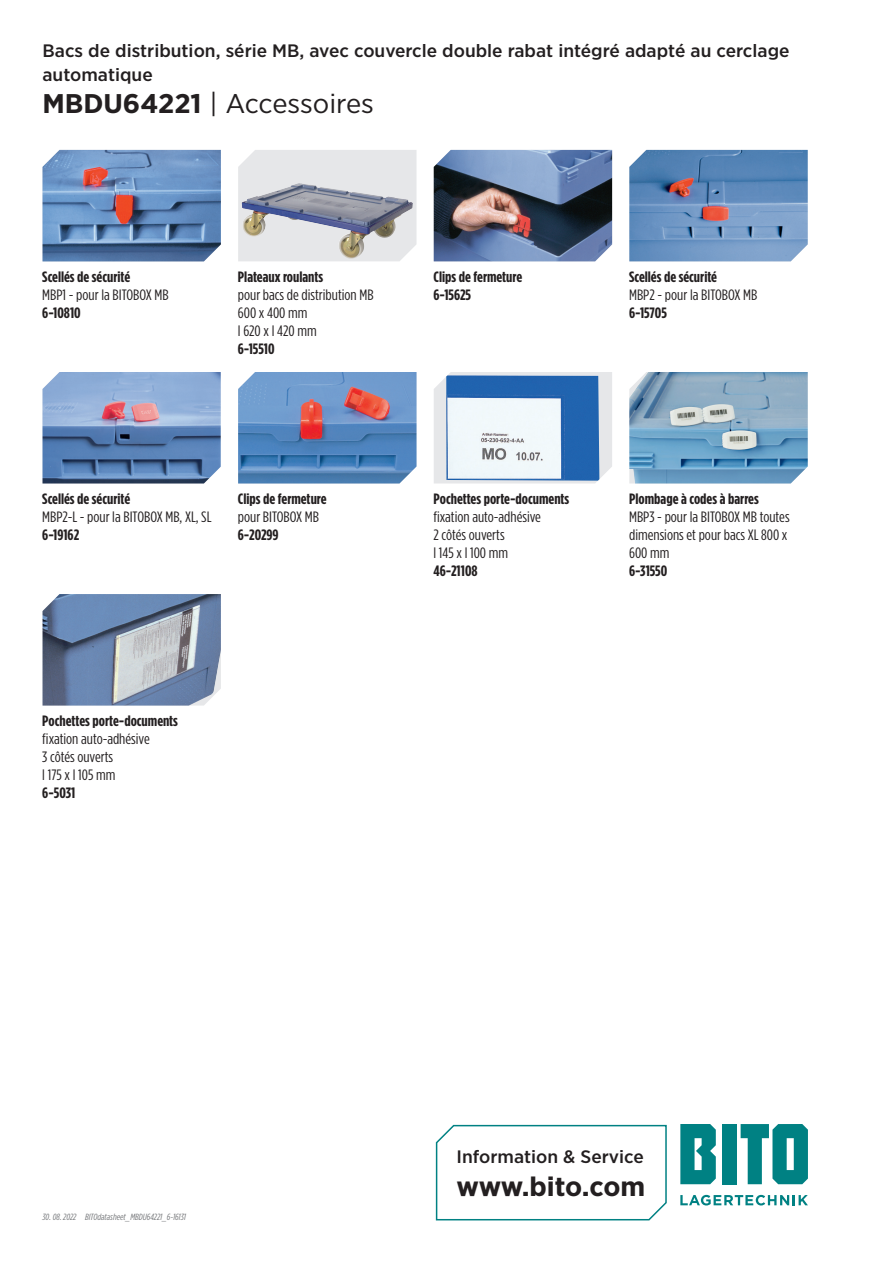
<style>
.page{position:relative;width:893px;height:1263px;background:#fff}
.page>*{position:absolute;margin:0;border:0;box-sizing:border-box;transform-origin:0 0}
.t1{font:27px "Gotham Narrow";letter-spacing:-.005em;color:#231f20;scale:1.1 1}
.t2{font:700 27px "Gotham Narrow";letter-spacing:-.015em;color:#231f20;scale:1.1 1}
.t3{font:500 18px/24px "Gotham Narrow";color:#231f20;scale:1.1 1}
.t4{font:15px/18px "Gotham Condensed";color:#231f20;scale:1.1 1}
.t5{font:700 15px/18px "Gotham Condensed";color:#231f20;scale:1.1 1}
.t6{font:italic 9px "Gotham Condensed";color:#76787b;scale:1.1 1}
.s1{font-weight:700}
</style>
<div class="page">
<svg style="left:680px;top:1195px;width:128px;height:10px"></svg>
<div style="left:723px;top:1124px;width:14px;height:60px;background:#008183"></div>
<svg style="left:680px;top:1124px;width:36px;height:60px;background:#229193"></svg>
<svg style="left:741px;top:1124px;width:67px;height:60px"></svg>
<svg style="left:435px;top:1124px;width:232px;height:97px"></svg>
<img style="left:43px;top:594px;width:178px;height:111px">
<img style="left:629px;top:372px;width:179px;height:111px">
<svg style="left:434px;top:372px;width:178px;height:111px;background:#e7e8ea"></svg>
<img style="left:446px;top:375px;width:153px;height:106px">
<img style="left:238px;top:372px;width:178px;height:111px">
<img style="left:43px;top:372px;width:178px;height:111px">
<img style="left:629px;top:150px;width:179px;height:111px">
<img style="left:434px;top:150px;width:178px;height:111px">
<div style="left:238px;top:150px;width:178px;height:111px;background:#e6e7e9"></div>
<img style="left:241px;top:183px;width:172px;height:77px">
<img style="left:43px;top:150px;width:178px;height:111px">
<p class="t3" style="left:43px;top:38px;width:681px">Bacs de distribution, série MB, avec couvercle double rabat intégré adapté au cerclage automatique</p>
<h1 class="t1" style="left:43px;top:87px;width:303px"><span class="s1">MBDU64221</span> | Accessoires</h1>
<p class="t5" style="left:42px;top:268px;width:81px">Scellés de sécurité</p>
<p class="t4" style="left:42px;top:286px;width:116px">MBP1 - pour la BITOBOX MB</p>
<p class="t5" style="left:42px;top:304px;width:36px">6-10810</p>
<p class="t5" style="left:238px;top:268px;width:79px">Plateaux roulants</p>
<p class="t4" style="left:238px;top:285px;width:125px">pour bacs de distribution MB<br>600 x 400 mm<br>l 620 x l 420 mm</p>
<p class="t5" style="left:238px;top:340px;width:35px">6-15510</p>
<p class="t5" style="left:42px;top:490px;width:81px">Scellés de sécurité</p>
<p class="t4" style="left:42px;top:508px;width:155px">MBP2-L - pour la BITOBOX MB, XL, SL</p>
<p class="t5" style="left:42px;top:526px;width:35px">6-19162</p>
<p class="t5" style="left:238px;top:490px;width:82px">Clips de fermeture</p>
<p class="t4" style="left:238px;top:508px;width:75px">pour BITOBOX MB</p>
<p class="t5" style="left:238px;top:526px;width:39px">6-20299</p>
<p class="t5" style="left:42px;top:712px;width:125px">Pochettes porte-documents</p>
<p class="t4" style="left:42px;top:730px;width:99px">fixation auto-adhésive<br>3 côtés ouverts<br>l 175 x l 105 mm</p>
<p class="t5" style="left:42px;top:784px;width:32px">6-5031</p>
<p class="t5" style="left:433px;top:268px;width:82px">Clips de fermeture<br>6-15625</p>
<p class="t5" style="left:629px;top:268px;width:81px">Scellés de sécurité</p>
<p class="t4" style="left:629px;top:285px;width:118px">MBP2 - pour la BITOBOX MB</p>
<p class="t5" style="left:629px;top:304px;width:36px">6-15705</p>
<p class="t5" style="left:433px;top:490px;width:125px">Pochettes porte-documents</p>
<p class="t4" style="left:433px;top:508px;width:99px">fixation auto-adhésive<br>2 côtés ouverts<br>l 145 x l 100 mm</p>
<p class="t5" style="left:433px;top:562px;width:42px">46-21108</p>
<p class="t5" style="left:629px;top:490px;width:119px">Plombage à codes à barres</p>
<p class="t4" style="left:629px;top:508px;width:147px">MBP3 - pour la BITOBOX MB toutes dimensions et pour bacs XL 800 x<br>600 mm</p>
<p class="t5" style="left:629px;top:562px;width:36px">6-31550</p>
<p class="t6" style="left:43px;top:1212px;width:32px">30. 08. 2022</p>
<p class="t6" style="left:85px;top:1212px;width:93px">BITOdatasheet_MBDU64221_6-16131</p>
<p class="t3" style="left:457px;top:1144px;width:172px">Information &amp; Service</p>
<h1 class="t2" style="left:457px;top:1169px;width:173px">www.bito.com</h1>
</div>
